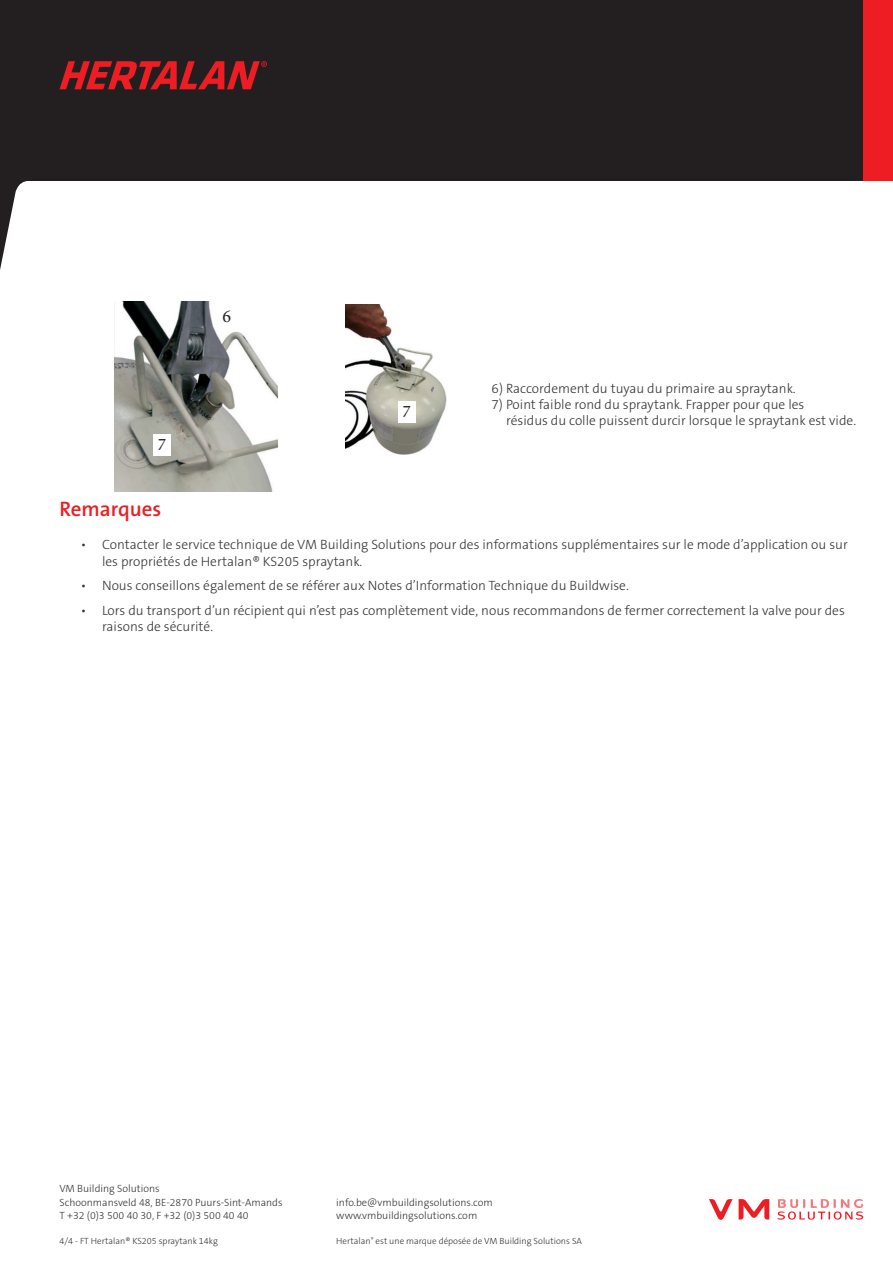
<style>
.page{position:relative;width:893px;height:1263px;background:#fff}
.page>*{position:absolute;margin:0;border:0;box-sizing:border-box;transform-origin:0 0}
.SECTION{font:600 21px "The Sans B W6";color:#ee1d23}
.t1{font:18px "Minion Pro";color:#231f20}
.BODY{font:300 13.5px/16.2px "The Sans B W3";color:#363536}
.t2{font:300 10.5px/13.5px "The Sans B W3";color:#363536}
.t3{font:300 9px "The Sans B W3";color:#363536}
</style>
<div class="page">
<div style="left:0;top:0;width:886px;height:181px;background:#231f20"></div>
<div style="left:863px;top:0;width:30px;height:181px;background:#ee1d23"></div>
<svg style="left:60px;top:61px;width:207px;height:28px"></svg>
<svg style="left:777px;top:1199px;width:86px;height:21px"></svg>
<svg style="left:709px;top:1199px;width:60px;height:21px"></svg>
<svg style="left:1px;top:181px;width:26px;height:84px"></svg>
<hr style="left:0;top:181px;width:1px;height:89px;background:#231f20">
<img style="left:114px;top:302px;width:164px;height:189px">
<img style="left:345px;top:305px;width:102px;height:149px">
<div style="left:153px;top:434px;width:18px;height:22px;background:#fff"></div>
<div style="left:398px;top:401px;width:18px;height:21px;background:#fff"></div>
<p class="t1" style="left:158px;top:430px;width:10px">7</p>
<p class="t1" style="left:222px;top:304px;width:10px">6</p>
<p class="t1" style="left:402px;top:396px;width:10px">7</p>
<p class="BODY" style="left:492px;top:380px;width:306px">6) Raccordement du tuyau du primaire au spraytank.</p>
<p class="BODY" style="left:492px;top:396px;width:314px">7) Point faible rond du spraytank. Frapper pour que les</p>
<p class="BODY" style="left:506px;top:413px;width:351px">résidus du colle puissent durcir lorsque le spraytank est vide.</p>
<p class="SECTION" style="left:60px;top:495px;width:103px">Remarques</p>
<p class="BODY" style="left:102px;top:537px;width:747px;text-indent:-21px">• Contacter le service technique de VM Building Solutions pour des informations supplémentaires sur le mode d’application ou sur les propriétés de Hertalan® KS205 spraytank.</p>
<p class="BODY" style="left:81px;top:578px;width:550px">• Nous conseillons également de se référer aux Notes d’Information Technique du Buildwise.</p>
<p class="BODY" style="left:102px;top:602px;width:744px;text-indent:-21px">• Lors du transport d’un récipient qui n’est pas complètement vide, nous recommandons de fermer correctement la valve pour des raisons de sécurité.</p>
<p class="t2" style="left:60px;top:1182px;width:225px">VM Building Solutions<br>Schoonmansveld 48, BE-2870 Puurs-Sint-Amands<br>T +32 (0)3 500 40 30, F +32 (0)3 500 40 40</p>
<p class="t2" style="left:336px;top:1196px;width:158px">info.be@vmbuildingsolutions.com www.vmbuildingsolutions.com</p>
<p class="t3" style="left:60px;top:1235px;width:160px">4/4 - FT Hertalan® KS205 spraytank 14kg</p>
<p class="t3" style="left:336px;top:1235px;width:247px">Hertalan<sup>®</sup> est une marque déposée de VM Building Solutions SA</p>
</div>
